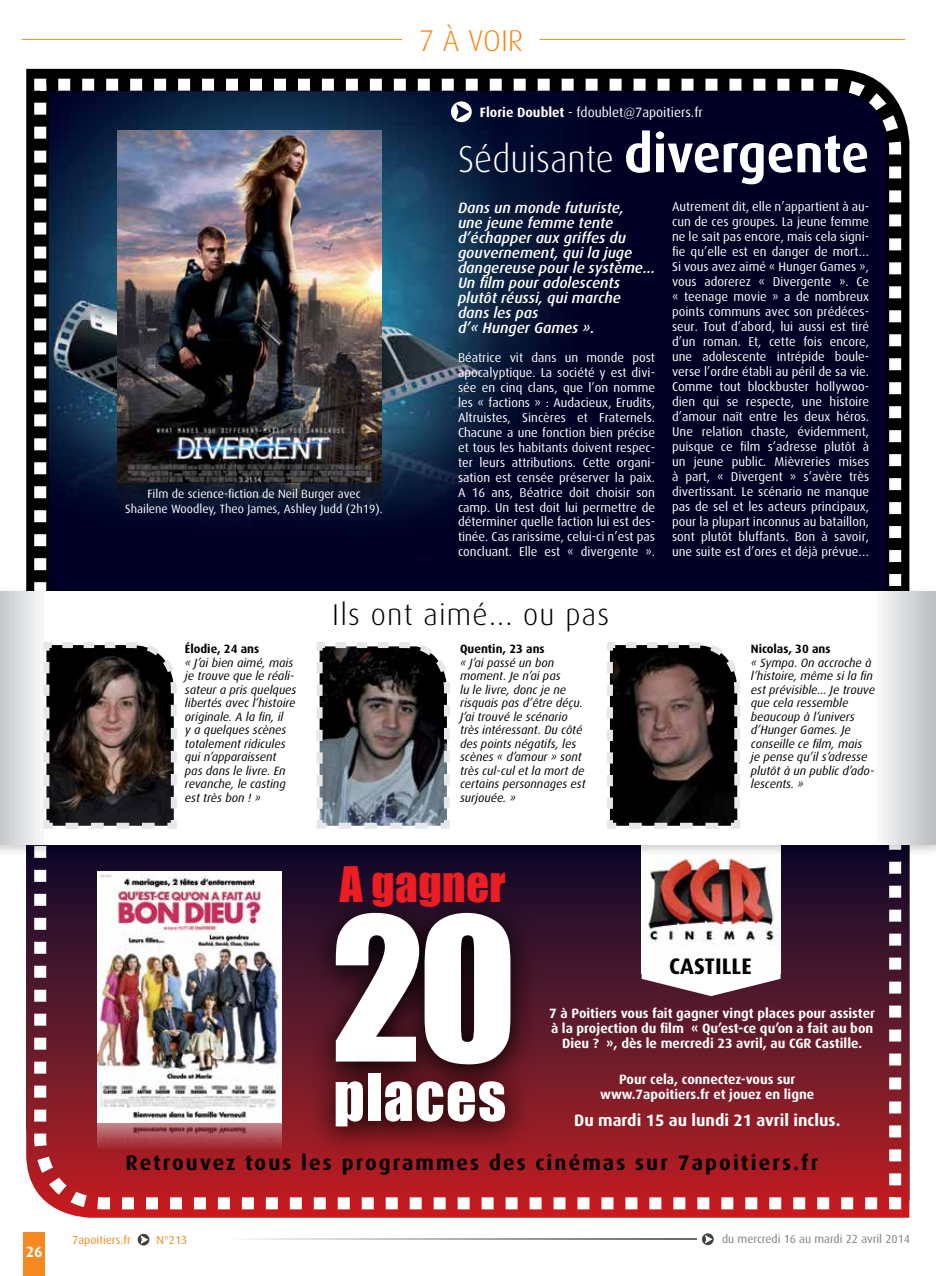
<style>
.page{position:relative;width:936px;height:1276px;background:#fff}
.page>*{position:absolute;margin:0;border:0;box-sizing:border-box;transform-origin:0 0}
.t1{font:184.5px "Impact";color:#fff}
.t2{font:60px "Impact";letter-spacing:.02em;color:#fff}
.t3{font:45px "Impact";letter-spacing:.01em;color:#ed1d24}
.t4{font:300 37.5px "Dax";color:#fff;scale:.95 1}
.t5{font:300 30px "Dax";letter-spacing:.04em;color:#000}
.t6{font:300 30px "Dax";color:#f6891f}
.t7{font:700 22.5px "Dax";color:#000}
.t8{font:700 21px "Dax";letter-spacing:.1em;color:#000}
.t9{font:700 16.5px "Dax";color:#fff}
.t10{font:italic 500 15px/15px "Dax";color:#fff}
.t11{font:700 15px "Dax";color:#fff}
.t12{font:700 13.5px/15px "Dax";color:#fff;text-align:center}
.t13{font:13.5px "Dax";color:#fff}
.t14{font:12.75px/15px "Dax";color:#fff;text-align:justify}
.t15{font:italic 12px/13.5px "Dax";color:#000}
.t16{font:12px/15px "Dax";color:#fff;text-align:center}
.t17{font:700 12px "Dax";color:#000}
.t18{font:11.7px "Dax";color:#7c7e81}
.t19{font:11.7px "Dax";color:#f6891f}
.s1{font-weight:700}
.s2{font-weight:700;font-size:53.25px}
</style>
<div class="page">
<div style="left:24px;top:1232px;width:21px;height:44px;background:#f6891f"></div>
<hr style="left:21px;top:39px;width:381px;height:1px;background:#f78d1e">
<hr style="left:539px;top:39px;width:366px;height:1px;background:#f78d1e">
<img style="left:28px;top:73px;width:879px;height:1142px">
<div style="left:0;top:586px;width:935px;height:271px;background:#000;opacity:.2"></div>
<svg style="left:0;top:591px;width:935px;height:253px"></svg>
<img style="left:34px;top:103px;width:146px;height:1024px">
<svg style="left:451px;top:101px;width:20px;height:21px"></svg>
<svg style="left:97px;top:1122px;width:185px;height:124px"></svg>
<svg style="left:313px;top:639px;width:140px;height:193px;background:#67686c"></svg>
<svg style="left:604px;top:639px;width:139px;height:193px;background:#4f4846"></svg>
<svg style="left:138px;top:1233px;width:11px;height:12px"></svg>
<svg style="left:702px;top:1233px;width:11px;height:12px"></svg>
<svg style="left:226px;top:1238px;width:470px;height:1px"></svg>
<p class="t11" style="left:26px;top:1243px;width:18px">26</p>
<h3 class="t6" style="left:419px;top:24px;width:106px">7 à voir</h3>
<p class="t13" style="left:480px;top:105px;width:224px"><span class="s1">Florie Doublet</span> - fdoublet@7apoitiers.fr</p>
<p class="t16" style="left:125px;top:487px;width:259px">Film de science-fiction de Neil Burger avec<br>Shailene Woodley, Theo James, Ashley Judd (2h19).</p>
<h3 class="t4" style="left:458px;top:139px;width:434px">Séduisante <span class="s2">divergente</span></h3>
<p class="t10" style="left:458px;top:200px;width:198px">Dans un monde futuriste,<br>une jeune femme tente d’échapper aux griffes du gouvernement, qui la juge dangereuse pour le système…<br>Un film pour adolescents plutôt réussi, qui marche dans les pas<br>d’« Hunger Games ».</p>
<p class="t14" style="left:458px;top:350px;width:198px">Béatrice vit dans un monde post apocalyptique. La société y est divi&shy;sée en cinq clans, que l’on nomme les « factions » : Audacieux, Erudits, Altruistes, Sincères et Fraternels.<br>Chacune a une fonction bien précise et tous les habitants doivent respec&shy;ter leurs attributions. Cette organi&shy;sation est censée préserver la paix.<br>A 16 ans, Béatrice doit choisir son camp. Un test doit lui permettre de déterminer quelle faction lui est des&shy;tinée. Cas rarissime, celui-ci n’est pas concluant. Elle est « divergente ».</p>
<p class="t14" style="left:672px;top:199px;width:198px">Autrement dit, elle n’appartient à au&shy;cun de ces groupes. La jeune femme ne le sait pas encore, mais cela signi&shy;fie qu’elle est en danger de mort… Si vous avez aimé « Hunger Games », vous adorerez « Divergente ». Ce « teenage movie » a de nombreux points communs avec son prédéces&shy;seur. Tout d’abord, lui aussi est tiré d’un roman. Et, cette fois encore, une adolescente intrépide boule&shy;verse l’ordre établi au péril de sa vie.<br>Comme tout blockbuster hollywoo&shy;dien qui se respecte, une histoire d’amour naît entre les deux héros.<br>Une relation chaste, évidemment, puisque ce film s’adresse plutôt à un jeune public. Mièvreries mises à part, « Divergent » s’avère très divertissant. Le scénario ne manque pas de sel et les acteurs principaux, pour la plupart inconnus au bataillon, sont plutôt bluffants. Bon à savoir, une suite est d’ores et déjà prévue…</p>
<p class="t17" style="left:185px;top:642px;width:76px">Élodie, 24 ans</p>
<p class="t15" style="left:185px;top:656px;width:113px">« J’ai bien aimé, mais je trouve que le réali&shy;sateur a pris quelques libertés avec l’histoire originale. A la fin, il<br>y a quelques scènes totalement ridicules qui n’apparaissent pas dans le livre. En revanche, le casting est très bon ! »</p>
<h3 class="t5" style="left:332px;top:598px;width:278px">I ls ont aimé... ou pas</h3>
<p class="t17" style="left:460px;top:642px;width:86px">Quentin, 23 ans</p>
<p class="t15" style="left:460px;top:656px;width:127px">« J’ai passé un bon moment. Je n’ai pas<br>lu le livre, donc je ne risquais pas d’être déçu.<br>J’ai trouvé le scénario très intéressant. Du côté des points négatifs, les scènes « d’amour » sont très cul-cul et la mort de certains personnages est surjouée. »</p>
<h3 class="t3" style="left:340px;top:849px;width:167px">A gagner</h3>
<p class="t17" style="left:750px;top:642px;width:81px">Nicolas, 30 ans</p>
<p class="t15" style="left:750px;top:656px;width:126px">« Sympa. On accroche à l’histoire, même si la fin est prévisible… Je trouve que cela ressemble beaucoup à l’univers d’Hunger Games. Je conseille ce film, mais<br>je pense qu’il s’adresse plutôt à un public d’ado&shy;lescents. »</p>
<h1 class="t1" style="left:331px;top:846px;width:187px">20</h1>
<h3 class="t7" style="left:669px;top:953px;width:84px">CASTILLE</h3>
<p class="t12" style="left:549px;top:1005px;width:327px">7 à Poitiers vous fait gagner vingt places pour assister à la projection du film « Qu’est-ce qu’on a fait au bon<br>Dieu ? », dès le mercredi 23 avril, au CGR Castille.</p>
<p class="t12" style="left:600px;top:1071px;width:215px">Pour cela, connectez-vous sur www.7apoitiers.fr et jouez en ligne</p>
<p class="t9" style="left:574px;top:1110px;width:267px">Du mardi 15 au lundi 21 avril inclus.</p>
<h3 class="t8" style="left:125px;top:1150px;width:694px">Retrouvez tous les programmes des cinémas sur 7apoitiers.fr</h3>
<h2 class="t2" style="left:333px;top:1050px;width:174px">places</h2>
<p class="t19" style="left:72px;top:1233px;width:60px">7apoitiers.fr</p>
<p class="t19" style="left:156px;top:1233px;width:32px">N°213</p>
<p class="t18" style="left:722px;top:1232px;width:189px">du mercredi 16 au mardi 22 avril 2014</p>
</div>
